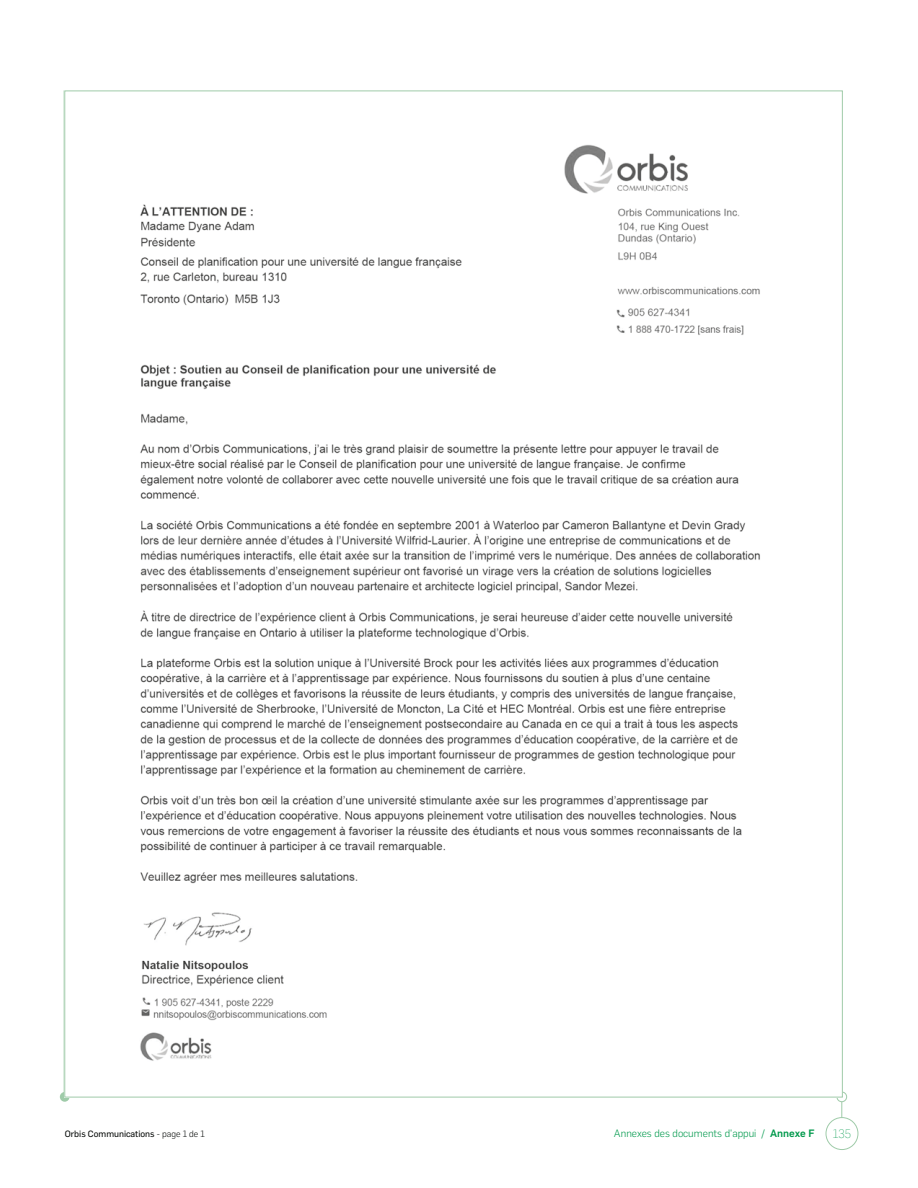
<style>
.page{position:relative;width:918px;height:1188px;background:#fff}
.page>*{position:absolute;margin:0;border:0;box-sizing:border-box;transform-origin:0 0}
.t1{font:200 12px "Flama";color:#00994c}
.t2{font:300 10.5px "Flama";color:#00994c}
.t3{font:9px "Flama Basic";color:#090c0a}
.s1{font-family:"Flama";font-weight:300}
.s2{font-weight:400}
.s3{font-weight:500}
</style>
<div class="page">
<div style="left:826px;top:1117px;width:32px;height:33px;border:1px solid #9fcba9;border-radius:50%"></div>
<div style="left:837px;top:1092px;width:10px;height:10px;border:1px solid #9fcba9;border-radius:50%"></div>
<svg style="left:60px;top:1092px;width:10px;height:10px"></svg>
<svg style="left:842px;top:1102px;width:1px;height:16px"></svg>
<img style="left:67px;top:145px;width:774px;height:950px">
<p class="t3" style="left:65px;top:1128px;width:142px">Orbis Communications <span class="s1">- page 1 de 1</span></p>
<p class="t2" style="left:614px;top:1126px;width:202px">Annexes des documents d'appui <span class="s2">/</span> <span class="s3">Annexe F</span></p>
<p class="t1" style="left:833px;top:1126px;width:20px">135</p>
</div>
